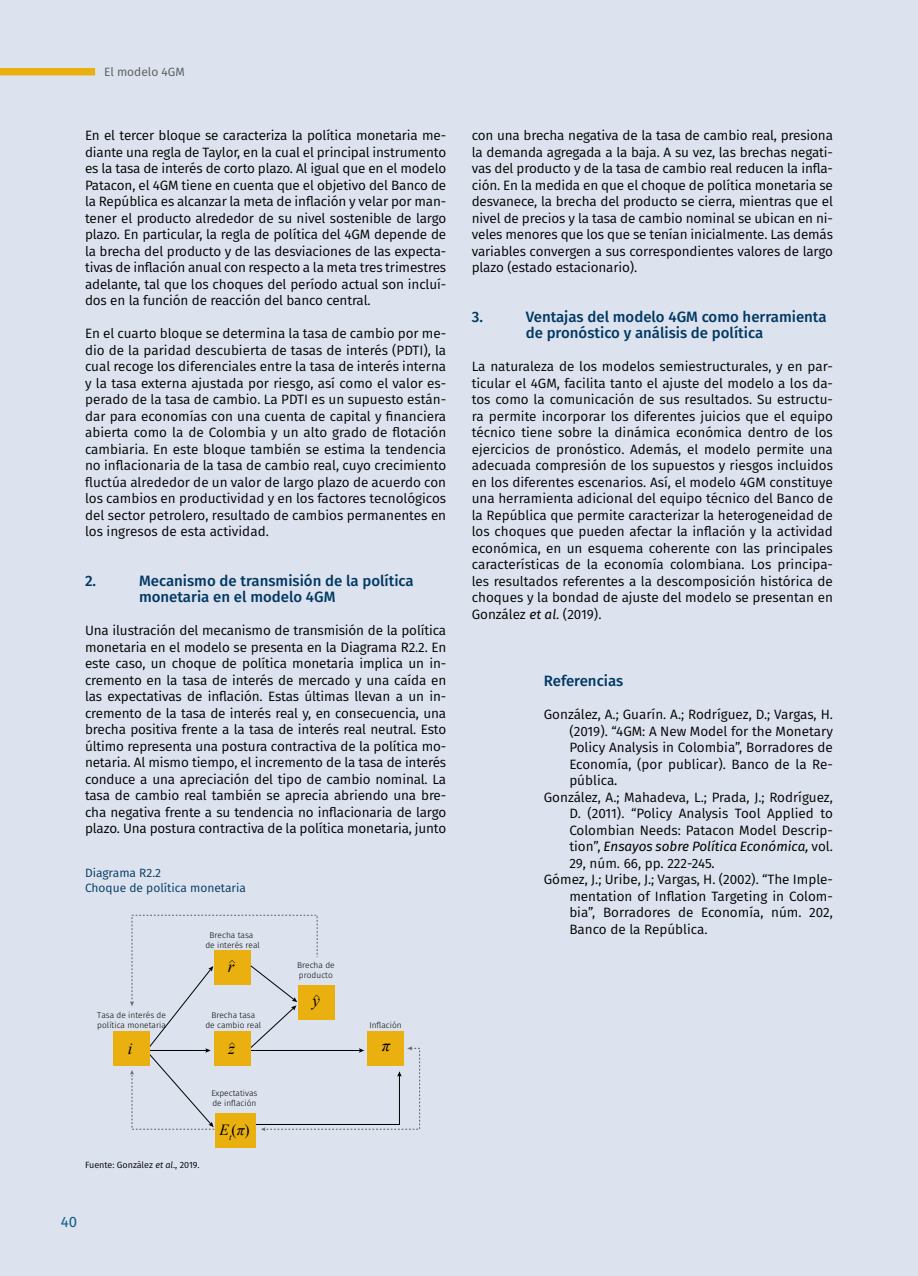
<style>
.page{position:relative;width:918px;height:1276px;background:#dde3ee}
.page>*{position:absolute;margin:0;border:0;box-sizing:border-box;transform-origin:0 0}
.t1{font:italic 16.8px "Times New Roman";color:#000}
.t2{font:italic 15.45px "Times New Roman";color:#000}
.t3{font:500 15px/16.5px "Fira Sans";color:#003864}
.t4{font:15px "Fira Sans";color:#0f5f8e}
.t5{font:13.5px/16.5px "Fira Sans";color:#000;text-align:justify}
.t6{font:italic 13.5px "Fira Sans";color:#000}
.t7{font:12px/15px "Fira Sans";color:#003864}
.t8{font:12px "Fira Sans";color:#58595b}
.t9{font:9px "Fira Sans";color:#000}
.t10{font:300 8.4px/10.1px "Fira Sans";color:#000}
.s1{font-style:italic}
.s2{font-style:normal}
</style>
<div class="page">
<div style="left:215px;top:1113px;width:41px;height:35px;background:#eab010"></div>
<div style="left:114px;top:1031px;width:36px;height:35px;background:#eab010"></div>
<svg style="left:130px;top:914px;width:291px;height:217px"></svg>
<div style="left:0;top:68px;width:95px;height:7px;background:#eab010"></div>
<p class="t8" style="left:104px;top:63px;width:82px">El modelo 4GM</p>
<p class="t5" style="left:85px;top:127px;width:363px">En el tercer bloque se caracteriza la política monetaria me&shy;diante una regla de Taylor, en la cual el principal instrumento es la tasa de interés de corto plazo. Al igual que en el modelo Patacon, el 4GM tiene en cuenta que el objetivo del Banco de la República es alcanzar la meta de inflación y velar por man&shy;tener el producto alrededor de su nivel sostenible de largo plazo. En particular, la regla de política del 4GM depende de la brecha del producto y de las desviaciones de las expecta&shy;tivas de inflación anual con respecto a la meta tres trimestres adelante, tal que los choques del período actual son incluí&shy;dos en la función de reacción del banco central.</p>
<p class="t5" style="left:85px;top:325px;width:363px">En el cuarto bloque se determina la tasa de cambio por me&shy;dio de la paridad descubierta de tasas de interés (PDTI), la cual recoge los diferenciales entre la tasa de interés interna y la tasa externa ajustada por riesgo, así como el valor es&shy;perado de la tasa de cambio. La PDTI es un supuesto están&shy;dar para economías con una cuenta de capital y financiera abierta como la de Colombia y un alto grado de flotación cambiaria. En este bloque también se estima la tendencia no inflacionaria de la tasa de cambio real, cuyo crecimiento fluctúa alrededor de un valor de largo plazo de acuerdo con los cambios en productividad y en los factores tecnológicos del sector petrolero, resultado de cambios permanentes en los ingresos de esta actividad.</p>
<p class="t3" style="left:85px;top:571px;width:13px">2.</p>
<p class="t3" style="left:139px;top:571px;width:276px">Mecanismo de transmisión de la política monetaria en el modelo 4GM</p>
<p class="t5" style="left:85px;top:622px;width:363px">Una ilustración del mecanismo de transmisión de la política monetaria en el modelo se presenta en la Diagrama R2.2. En este caso, un choque de política monetaria implica un in&shy;cremento en la tasa de interés de mercado y una caída en las expectativas de inflación. Estas últimas llevan a un in&shy;cremento de la tasa de interés real y, en consecuencia, una brecha positiva frente a la tasa de interés real neutral. Esto último representa una postura contractiva de la política mo&shy;netaria. Al mismo tiempo, el incremento de la tasa de interés conduce a una apreciación del tipo de cambio nominal. La tasa de cambio real también se aprecia abriendo una bre&shy;cha negativa frente a su tendencia no inflacionaria de largo plazo. Una postura contractiva de la política monetaria, junto</p>
<p class="t7" style="left:85px;top:865px;width:163px">Diagrama R2.2<br>Choque de política monetaria</p>
<p class="t10" style="left:205px;top:930px;width:56px;text-align:center">Brecha tasa de interés real</p>
<p class="t10" style="left:97px;top:1009px;width:70px">Tasa de interés de política monetaria</p>
<p class="t1" style="left:228px;top:954px;width:8px">r</p>
<p class="t10" style="left:205px;top:1009px;width:57px;text-align:center">Brecha tasa<br>de cambio real</p>
<p class="t1" style="left:128px;top:1036px;width:6px">i</p>
<p class="t1" style="left:229px;top:1036px;width:8px">z</p>
<p class="t10" style="left:211px;top:1087px;width:48px">Expectativas de inflación</p>
<p class="t9" style="left:85px;top:1158px;width:116px">Fuente: González <span class="s1">et al</span>., 2019.</p>
<p class="t2" style="left:220px;top:1119px;width:32px">E<sub>t</sub><span class="s2">(</span>π<span class="s2">)</span></p>
<p class="t10" style="left:297px;top:960px;width:39px">Brecha de producto</p>
<p class="t1" style="left:312px;top:989px;width:9px">y</p>
<p class="t10" style="left:369px;top:1020px;width:34px">Inflación</p>
<p class="t1" style="left:382px;top:1033px;width:10px">π</p>
<p class="t4" style="left:61px;top:1210px;width:18px">40</p>
<p class="t5" style="left:472px;top:127px;width:363px">con una brecha negativa de la tasa de cambio real, presiona la demanda agregada a la baja. A su vez, las brechas negati&shy;vas del producto y de la tasa de cambio real reducen la infla&shy;ción. En la medida en que el choque de política monetaria se desvanece, la brecha del producto se cierra, mientras que el nivel de precios y la tasa de cambio nominal se ubican en ni&shy;veles menores que los que se tenían inicialmente. Las demás variables convergen a sus correspondientes valores de largo plazo (estado estacionario).</p>
<p class="t3" style="left:472px;top:307px;width:13px">3.</p>
<p class="t3" style="left:526px;top:307px;width:302px">Ventajas del modelo 4GM como herramienta de pronóstico y análisis de política</p>
<p class="t5" style="left:472px;top:358px;width:363px">La naturaleza de los modelos semiestructurales, y en par&shy;ticular el 4GM, facilita tanto el ajuste del modelo a los da&shy;tos como la comunicación de sus resultados. Su estructu&shy;ra permite incorporar los diferentes juicios que el equipo técnico tiene sobre la dinámica económica dentro de los ejercicios de pronóstico. Además, el modelo permite una adecuada compresión de los supuestos y riesgos incluidos en los diferentes escenarios. Así, el modelo 4GM constituye una herramienta adicional del equipo técnico del Banco de la República que permite caracterizar la heterogeneidad de los choques que pueden afectar la inflación y la actividad económica, en un esquema coherente con las principales características de la economía colombiana. Los principa&shy;les resultados referentes a la descomposición histórica de choques y la bondad de ajuste del modelo se presentan en González <span class="s1">et al</span>. (2019).</p>
<p class="t3" style="left:544px;top:672px;width:81px">Referencias</p>
<p class="t5" style="left:544px;top:706px;width:291px">González, A.; Guarín. A.; Rodríguez, D.; Vargas, H.</p>
<p class="t5" style="left:569px;top:722px;width:265px">(2019). “4GM: A New Model for the Monetary</p>
<p class="t5" style="left:569px;top:739px;width:265px">Policy Analysis in Colombia”, Borradores de</p>
<p class="t5" style="left:569px;top:755px;width:265px">Economía, (por publicar). Banco de la Re-</p>
<p class="t5" style="left:569px;top:772px;width:50px">pública<span class="s1">.</span></p>
<p class="t5" style="left:544px;top:788px;width:291px">González, A.; Mahadeva, L.; Prada, J.; Rodríguez,</p>
<p class="t5" style="left:569px;top:805px;width:265px">D. (2011). “Policy Analysis Tool Applied to</p>
<p class="t5" style="left:569px;top:821px;width:265px">Colombian Needs: Patacon Model Descrip-</p>
<p class="t6" style="left:569px;top:836px;width:265px"><span class="s2">tion”,</span> Ensayos sobre Política Económica, <span class="s2">vol.</span></p>
<p class="t5" style="left:569px;top:854px;width:147px">29, núm. 66, pp. 222-245<span class="s1">.</span></p>
<p class="t5" style="left:544px;top:871px;width:291px">Gómez, J.; Uribe, J.; Vargas, H. (2002). “The Imple-</p>
<p class="t5" style="left:569px;top:887px;width:265px">mentation of Inflation Targeting in Colom-</p>
<p class="t5" style="left:569px;top:904px;width:265px">bia”, Borradores de Economía, núm. 202,</p>
<p class="t5" style="left:569px;top:920px;width:140px">Banco de la República.</p>
</div>
